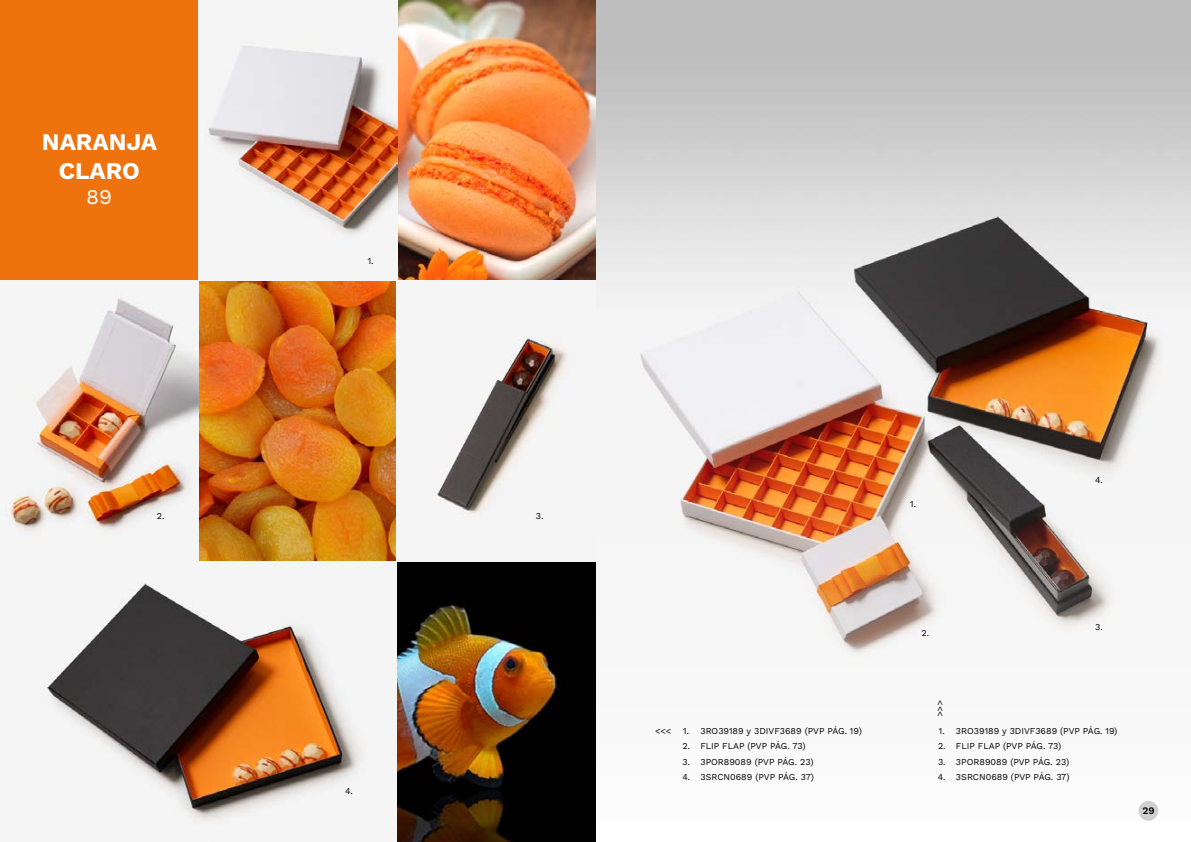
<style>
.page{position:relative;width:1191px;height:842px;background:#fff}
.page>*{position:absolute;margin:0;border:0;box-sizing:border-box;transform-origin:0 0}
.t1{font:700 24px/28.8px "Work Sans";color:#fff;text-align:center}
.t2{font:21px "Work Sans";color:#fff}
.t3{font:600 10px "Work Sans";color:#000}
.t4{font:9px "Work Sans";color:#000}
</style>
<div class="page">
<img style="left:595px;top:0;width:596px;height:822px">
<img style="left:204px;top:0;width:391px;height:280px">
<div style="left:0;top:0;width:198px;height:281px;background:#ee720e"></div>
<img style="left:0;top:293px;width:595px;height:549px">
<img style="left:198px;top:281px;width:199px;height:280px">
<svg style="left:397px;top:293px;width:198px;height:268px;fill:#f5f5f5"></svg>
<div style="left:1138px;top:801px;width:20px;height:20px;background:#d0d0d0;border-radius:50%"></div>
<h1 class="t1" style="left:42px;top:126px;width:117px">NARANJA<br>CLARO</h1>
<h2 class="t2" style="left:86px;top:181px;width:27px">89</h2>
<p class="t4" style="left:368px;top:254px;width:7px">1.</p>
<p class="t4" style="left:157px;top:509px;width:9px">2.</p>
<p class="t4" style="left:536px;top:509px;width:9px">3.</p>
<p class="t4" style="left:345px;top:784px;width:9px">4.</p>
<p class="t4" style="left:655px;top:724px;width:18px">&lt;&lt;&lt;</p>
<p class="t4" style="left:683px;top:724px;width:180px">1. 3RO39189 y 3DIVF3689 (PVP PÁG. 19)</p>
<p class="t4" style="left:682px;top:739px;width:125px">2. FLIP FLAP (PVP PÁG. 73)</p>
<p class="t4" style="left:682px;top:755px;width:133px">3. 3POR89089 (PVP PÁG. 23)</p>
<p class="t4" style="left:682px;top:770px;width:133px">4. 3SRCN0689 (PVP PÁG. 37)</p>
<p class="t4" style="left:910px;top:497px;width:7px">1.</p>
<p class="t4" style="left:1095px;top:473px;width:9px">4.</p>
<p class="t4" style="left:921px;top:626px;width:9px">2.</p>
<p class="t4" style="left:1095px;top:620px;width:9px">3.</p>
<p class="t4" style="left:947px;top:700px;width:18px;rotate:90deg">&lt;&lt;&lt;</p>
<p class="t4" style="left:939px;top:724px;width:180px">1. 3RO39189 y 3DIVF3689 (PVP PÁG. 19)</p>
<p class="t4" style="left:938px;top:739px;width:125px">2. FLIP FLAP (PVP PÁG. 73)</p>
<p class="t4" style="left:938px;top:755px;width:133px">3. 3POR89089 (PVP PÁG. 23)</p>
<p class="t4" style="left:938px;top:770px;width:133px">4. 3SRCN0689 (PVP PÁG. 37)</p>
<p class="t3" style="left:1142px;top:803px;width:14px">29</p>
</div>
